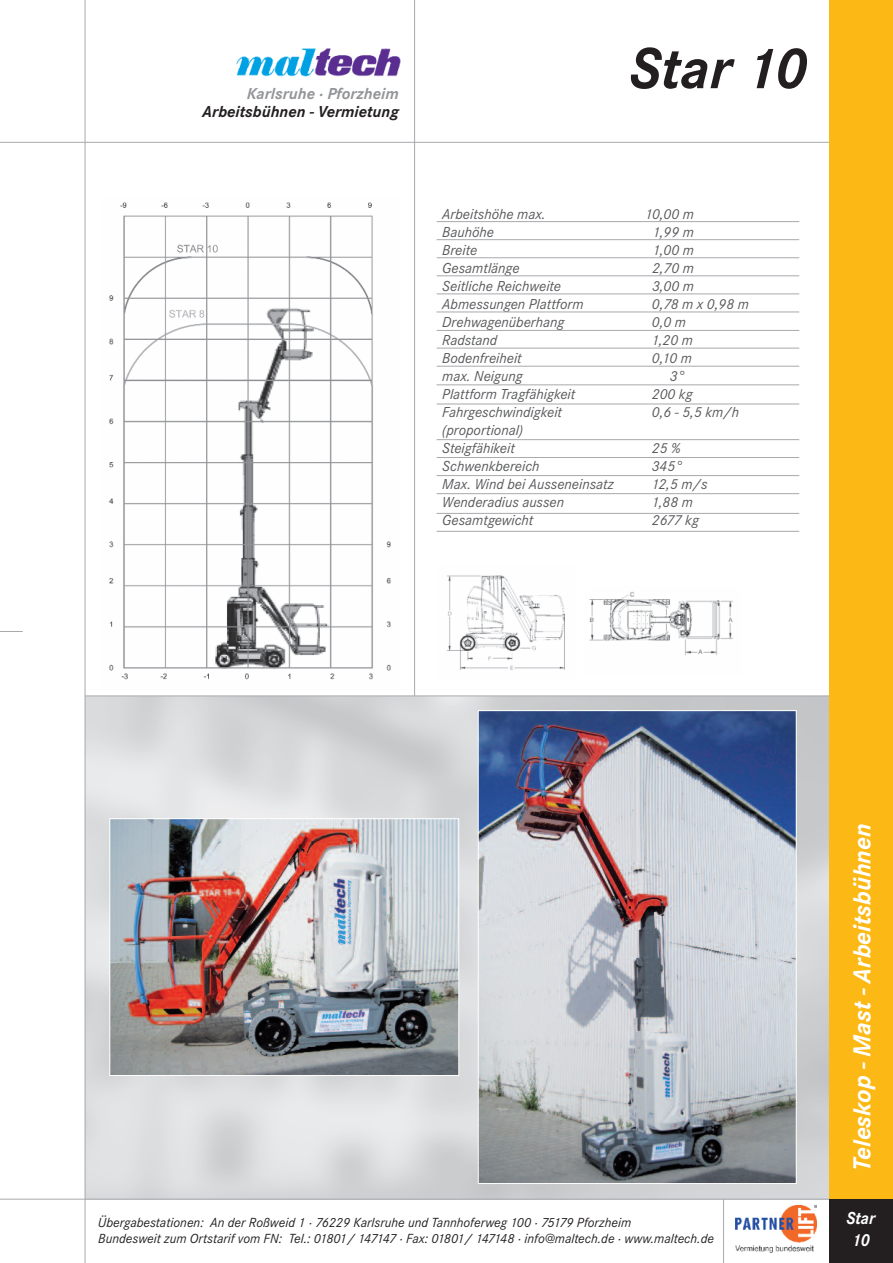
<style>
.page{position:relative;width:893px;height:1263px;background:#fff}
.page>*{position:absolute;margin:0;border:0;box-sizing:border-box;transform-origin:0 0}
.t1{font:italic 700 60px "Corporate S";color:#231f20}
.t2{font:italic 700 25.5px "Corporate S";color:#fff}
.t3{font:italic 700 18px/21.6px "Corporate S";color:#fff;text-align:center;scale:.92 1}
.t4{font:italic 700 16.5px "Corporate S";color:#231f20}
.t5{font:italic 700 16.5px "Corporate S";color:#939598}
.t6{font:italic 15px/18px "Corporate S";color:#57585a}
.t7{font:italic 13.65px/16.5px "Corporate S";color:#231f20}
</style>
<div class="page">
<hr style="left:0;top:142px;width:847px;height:1px;background:#a8a9ad">
<hr style="left:85px;top:696px;width:762px;height:1px;background:#a8a9ad">
<hr style="left:0;top:1199px;width:847px;height:1px;background:#a8a9ad">
<svg style="left:0;top:631px;width:23px;height:1px"></svg>
<div style="left:829px;top:0;width:64px;height:1200px;background:#fcb814"></div>
<div style="left:829px;top:1199px;width:64px;height:64px;background:#231f20"></div>
<hr style="left:437px;top:221px;width:362px;height:1px;background:#a8a9ad">
<hr style="left:437px;top:239px;width:362px;height:1px;background:#a8a9ad">
<hr style="left:437px;top:257px;width:362px;height:1px;background:#a8a9ad">
<hr style="left:437px;top:275px;width:362px;height:1px;background:#a8a9ad">
<hr style="left:437px;top:293px;width:362px;height:1px;background:#a8a9ad">
<hr style="left:437px;top:312px;width:362px;height:1px;background:#a8a9ad">
<hr style="left:437px;top:348px;width:362px;height:1px;background:#a8a9ad">
<hr style="left:437px;top:366px;width:362px;height:1px;background:#a8a9ad">
<hr style="left:437px;top:457px;width:362px;height:1px;background:#a8a9ad">
<hr style="left:437px;top:439px;width:362px;height:1px;background:#a8a9ad">
<hr style="left:437px;top:404px;width:362px;height:1px;background:#a8a9ad">
<hr style="left:437px;top:384px;width:362px;height:1px;background:#a8a9ad">
<hr style="left:437px;top:475px;width:362px;height:1px;background:#a8a9ad">
<hr style="left:437px;top:493px;width:362px;height:1px;background:#a8a9ad">
<hr style="left:437px;top:531px;width:362px;height:1px;background:#a8a9ad">
<hr style="left:437px;top:330px;width:362px;height:1px;background:#a8a9ad">
<hr style="left:437px;top:513px;width:362px;height:1px;background:#a8a9ad">
<hr style="left:414px;top:0;width:1px;height:696px;background:#a8a9ad">
<hr style="left:85px;top:0;width:1px;height:1263px;background:#a8a9ad">
<img style="left:109px;top:202px;width:282px;height:478px">
<img style="left:447px;top:575px;width:119px;height:95px">
<img style="left:589px;top:591px;width:144px;height:64px">
<img style="left:480px;top:712px;width:315px;height:470px">
<div style="left:478px;top:710px;width:319px;height:474px;border:1px solid #fff"></div>
<img style="left:111px;top:820px;width:346px;height:254px">
<div style="left:109px;top:818px;width:350px;height:258px;border:1px solid #fff"></div>
<hr style="left:723px;top:1199px;width:1px;height:64px;background:#a8a9ad">
<img style="left:236px;top:48px;width:78px;height:29px">
<img style="left:314px;top:48px;width:86px;height:28px">
<img style="left:735px;top:1206px;width:81px;height:46px">
<p class="t5" style="left:247px;top:83px;width:153px">Karlsruhe · Pforzheim</p>
<p class="t4" style="left:203px;top:101px;width:198px">Arbeitsbühnen - Vermietung</p>
<h1 class="t1" style="left:630px;top:32px;width:178px">Star 10</h1>
<p class="t6" style="left:442px;top:205px;width:173px">Arbeitshöhe max.<br>Bauhöhe<br>Breite<br>Gesamtlänge<br>Seitliche Reichweite<br>Abmessungen Plattform<br>Drehwagenüberhang<br>Radstand<br>Bodenfreiheit<br>max. Neigung<br>Plattform Tragfähigkeit<br>Fahrgeschwindigkeit (proportional)<br>Steigfähikeit<br>Schwenkbereich<br>Max. Wind bei Ausseneinsatz<br>Wenderadius aussen<br>Gesamtgewicht</p>
<p class="t6" style="left:645px;top:205px;width:50px;text-align:center">10,00 m<br>1,99 m<br>1,00 m<br>2,70 m<br>3,00 m</p>
<p class="t6" style="left:652px;top:295px;width:99px">0,78 m x 0,98 m</p>
<p class="t6" style="left:652px;top:313px;width:36px">0,0 m</p>
<p class="t6" style="left:652px;top:331px;width:43px">1,20 m</p>
<p class="t6" style="left:652px;top:349px;width:41px">0,10 m</p>
<p class="t6" style="left:670px;top:367px;width:17px">3°</p>
<p class="t6" style="left:652px;top:385px;width:42px">200 kg</p>
<p class="t6" style="left:652px;top:403px;width:89px">0,6 - 5,5 km/h</p>
<p class="t6" style="left:652px;top:439px;width:57px">25 %<br>345°<br>12,5 m/s<br>1,88 m<br>2677 kg</p>
<p class="t7" style="left:98px;top:1214px;width:617px">Übergabestationen: An der Roßweid 1 · 76229 Karlsruhe und Tannhoferweg 100 · 75179 Pforzheim<br>Bundesweit zum Ortstarif vom FN: Tel.: 01801/ 147147 · Fax: 01801/ 147148 · info@maltech.de · www.maltech.de</p>
<h2 class="t2" style="left:847px;top:1171px;width:349px;rotate:-90deg">Teleskop - Mast - Arbeitsbühnen</h2>
<p class="t3" style="left:847px;top:1207px;width:33px">Star<br>10</p>
</div>
